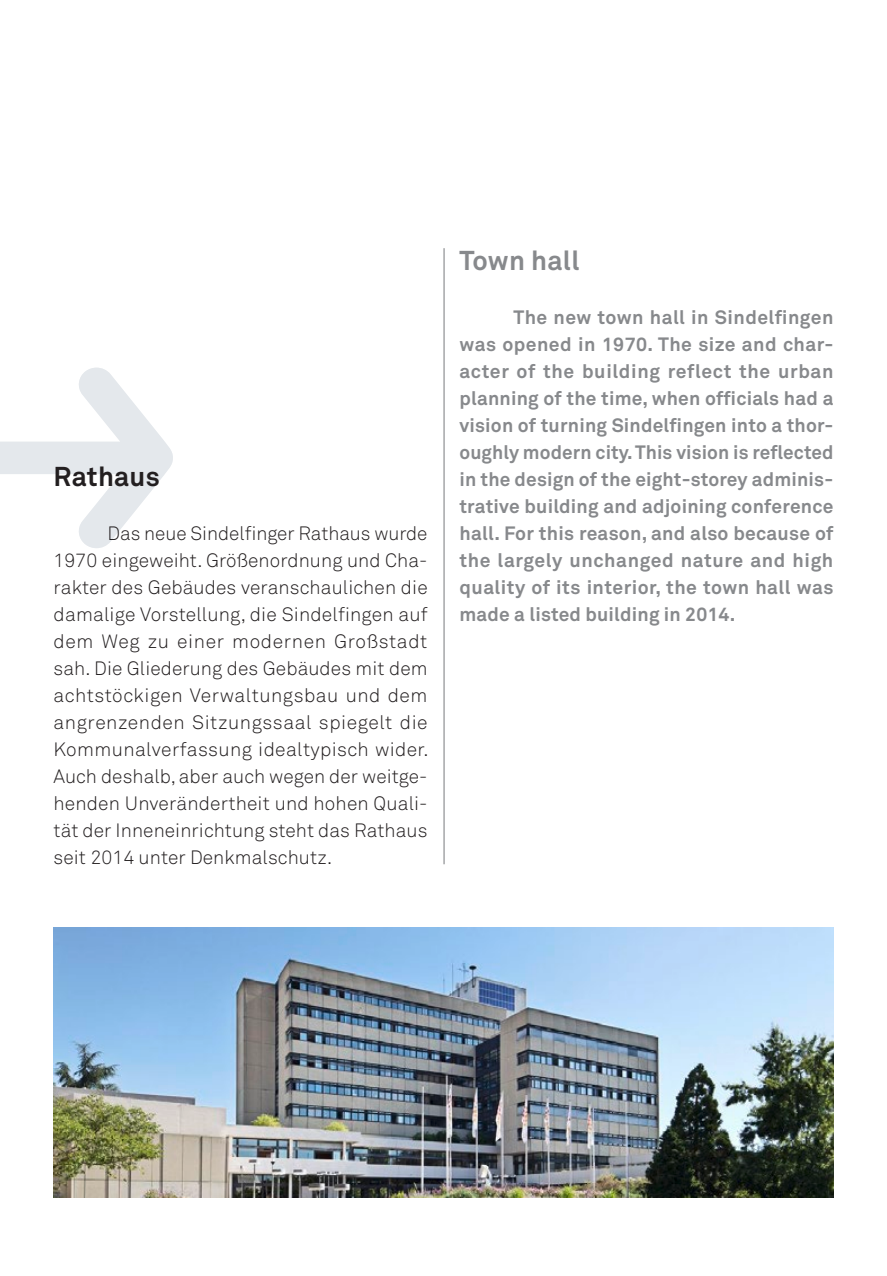
<style>
.page{position:relative;width:887px;height:1276px;background:#fff}
.page>*{position:absolute;margin:0;border:0;box-sizing:border-box;transform-origin:0 0}
.t1{font:700 27px "Akkurat Std KRS";letter-spacing:.01em;color:#87898c}
.t2{font:700 27px "Akkurat Std KRS";letter-spacing:.01em;color:#231f20}
.t3{font:19.12px/27px "Akkurat Std Light KRS";letter-spacing:.005em;color:#231f20;text-align:justify}
.t4{font:700 19.12px/27px "Akkurat Std KRS";letter-spacing:.015em;color:#87898c;text-align:justify}
</style>
<div class="page">
<img style="left:54px;top:927px;width:779px;height:271px">
<svg style="left:0;top:368px;width:173px;height:180px"></svg>
<hr style="left:443px;top:248px;width:1px;height:616px;background:#87898c">
<h1 class="t2" style="left:54px;top:460px;width:108px">Rathaus</h1>
<p class="t3" style="left:54px;top:520px;width:376px;text-indent:54px">Das neue Sindelfinger Rathaus wurde 1970 eingeweiht. Größenordnung und Cha&shy;rakter des Gebäudes veranschaulichen die damalige Vorstellung, die Sindelfingen auf dem Weg zu einer modernen Großstadt sah. Die Gliederung des Gebäudes mit dem achtstöckigen Verwaltungsbau und dem angrenzenden Sitzungssaal spiegelt die Kommunalverfassung idealtypisch wider.<br>Auch deshalb, aber auch wegen der weitge&shy;henden Unverändertheit und hohen Quali&shy;tät der Inneneinrichtung steht das Rathaus seit 2014 unter Denkmalschutz.</p>
<h1 class="t1" style="left:459px;top:244px;width:121px">Town hall</h1>
<p class="t4" style="left:459px;top:304px;width:375px;text-indent:54px">The new town hall in Sindelfingen was opened in 1970. The size and char&shy;acter of the building reflect the urban planning of the time, when officials had a vision of turning Sindelfingen into a thor&shy;oughly modern city. This vision is reflected in the design of the eight-storey adminis&shy;trative building and adjoining conference hall. For this reason, and also because of the largely unchanged nature and high quality of its interior, the town hall was made a listed building in 2014.</p>
</div>
